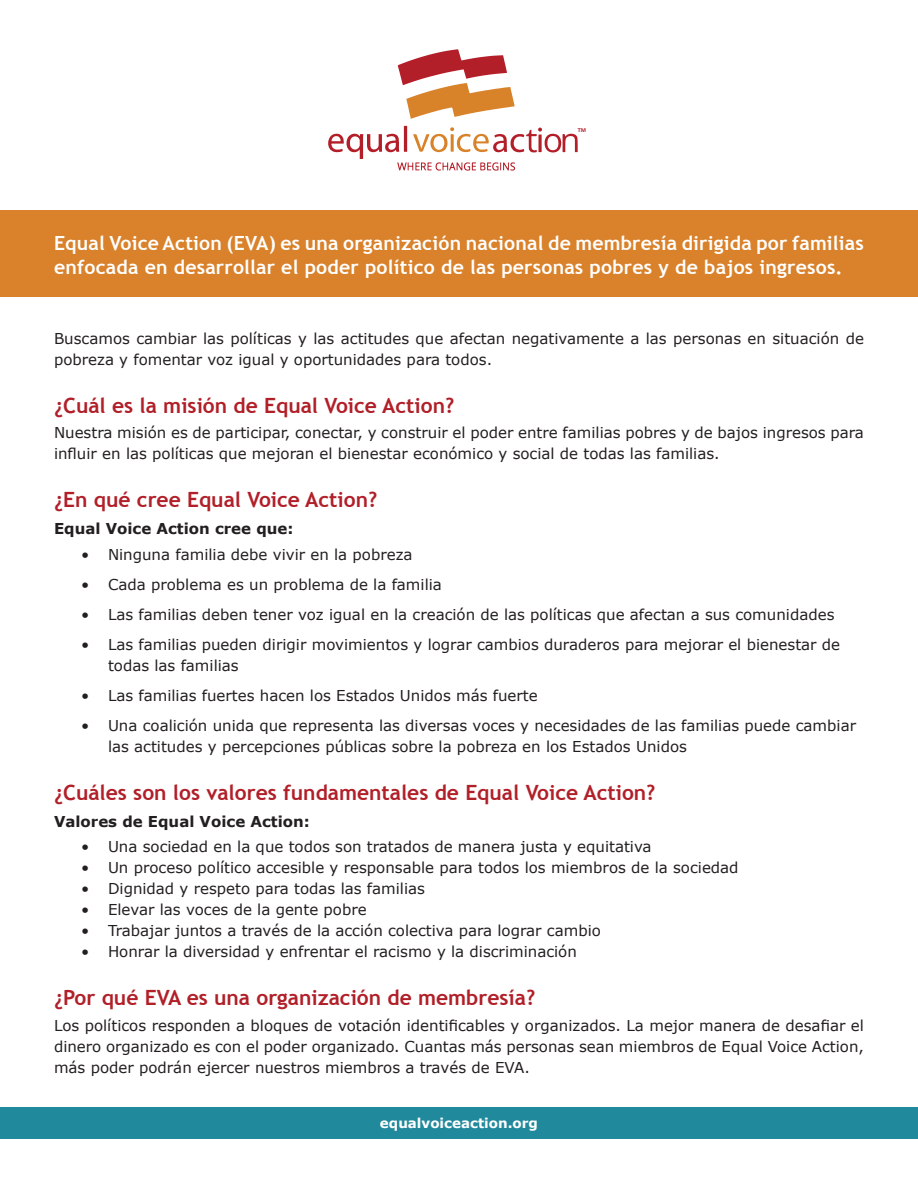
<style>
.page{position:relative;width:918px;height:1188px;background:#fff}
.page>*{position:absolute;margin:0;border:0;box-sizing:border-box;transform-origin:0 0}
.t1{font:700 21px "Trebuchet MS";color:#b11f28}
.t2{font:700 19.5px/23.4px "Trebuchet MS";letter-spacing:.01em;color:#fff}
.t3{font:15px/21px "Verdana";color:#231f20}
.t4{font:700 15px "Verdana";color:#231f20}
.t5{font:700 13.5px "Verdana";color:#fff}
.t6{font:700 6px "Calibri";color:#b31f28}
</style>
<div class="page">
<div style="left:0;top:1107px;width:918px;height:31px;background:#21899c"></div>
<div style="left:0;top:210px;width:918px;height:87px;background:#d9822b"></div>
<svg style="left:398px;top:49px;width:117px;height:70px"></svg>
<svg style="left:328px;top:126px;width:250px;height:45px"></svg>
<p class="t6" style="left:578px;top:126px;width:10px">TM</p>
<p class="t2" style="left:54px;top:232px;width:811px">Equal Voice Action (EVA) es una organización nacional de membresía dirigida por familias enfocada en desarrollar el poder político de las personas pobres y de bajos ingresos.</p>
<p class="t3" style="left:54px;top:328px;width:812px">Buscamos cambiar las políticas y las actitudes que afectan negativamente a las personas en situación de pobreza y fomentar voz igual y oportunidades para todos.</p>
<p class="t1" style="left:54px;top:392px;width:402px">¿Cuál es la misión de Equal Voice Action?</p>
<p class="t3" style="left:54px;top:423px;width:812px">Nuestra misión es de participar, conectar, y construir el poder entre familias pobres y de bajos ingresos para influir en las políticas que mejoran el bienestar económico y social de todas las familias.</p>
<p class="t1" style="left:54px;top:487px;width:325px">¿En qué cree Equal Voice Action?</p>
<p class="t4" style="left:54px;top:519px;width:241px">Equal Voice Action cree que:</p>
<p class="t3" style="left:81px;top:544px;width:333px">• Ninguna familia debe vivir en la pobreza</p>
<p class="t3" style="left:81px;top:574px;width:362px">• Cada problema es un problema de la familia</p>
<p class="t3" style="left:81px;top:604px;width:755px">• Las familias deben tener voz igual en la creación de las políticas que afectan a sus comunidades</p>
<p class="t3" style="left:108px;top:634px;width:734px;text-indent:-27px">• Las familias pueden dirigir movimientos y lograr cambios duraderos para mejorar el bienestar de todas las familias</p>
<p class="t3" style="left:81px;top:685px;width:458px">• Las familias fuertes hacen los Estados Unidos más fuerte</p>
<p class="t3" style="left:108px;top:715px;width:750px;text-indent:-27px">• Una coalición unida que representa las diversas voces y necesidades de las familias puede cambiar las actitudes y percepciones públicas sobre la pobreza en los Estados Unidos</p>
<p class="t1" style="left:54px;top:779px;width:603px">¿Cuáles son los valores fundamentales de Equal Voice Action?</p>
<p class="t4" style="left:54px;top:812px;width:257px">Valores de Equal Voice Action:</p>
<p class="t3" style="left:81px;top:837px;width:572px">• Una sociedad en la que todos son tratados de manera justa y equitativa</p>
<p class="t3" style="left:81px;top:858px;width:659px">• Un proceso político accesible y responsable para todos los miembros de la sociedad</p>
<p class="t3" style="left:81px;top:879px;width:346px">• Dignidad y respeto para todas las familias</p>
<p class="t3" style="left:81px;top:900px;width:287px">• Elevar las voces de la gente pobre</p>
<p class="t3" style="left:81px;top:921px;width:521px">• Trabajar juntos a través de la acción colectiva para lograr cambio</p>
<p class="t3" style="left:81px;top:942px;width:497px">• Honrar la diversidad y enfrentar el racismo y la discriminación</p>
<p class="t1" style="left:54px;top:985px;width:483px">¿Por qué EVA es una organización de membresía?</p>
<p class="t3" style="left:54px;top:1015px;width:812px;text-align:justify">Los políticos responden a bloques de votación identificables y organizados. La mejor manera de desafiar el dinero organizado es con el poder organizado. Cuantas más personas sean miembros de Equal Voice Action, más poder podrán ejercer nuestros miembros a través de EVA.</p>
<p class="t5" style="left:380px;top:1114px;width:160px">equalvoiceaction.org</p>
</div>
